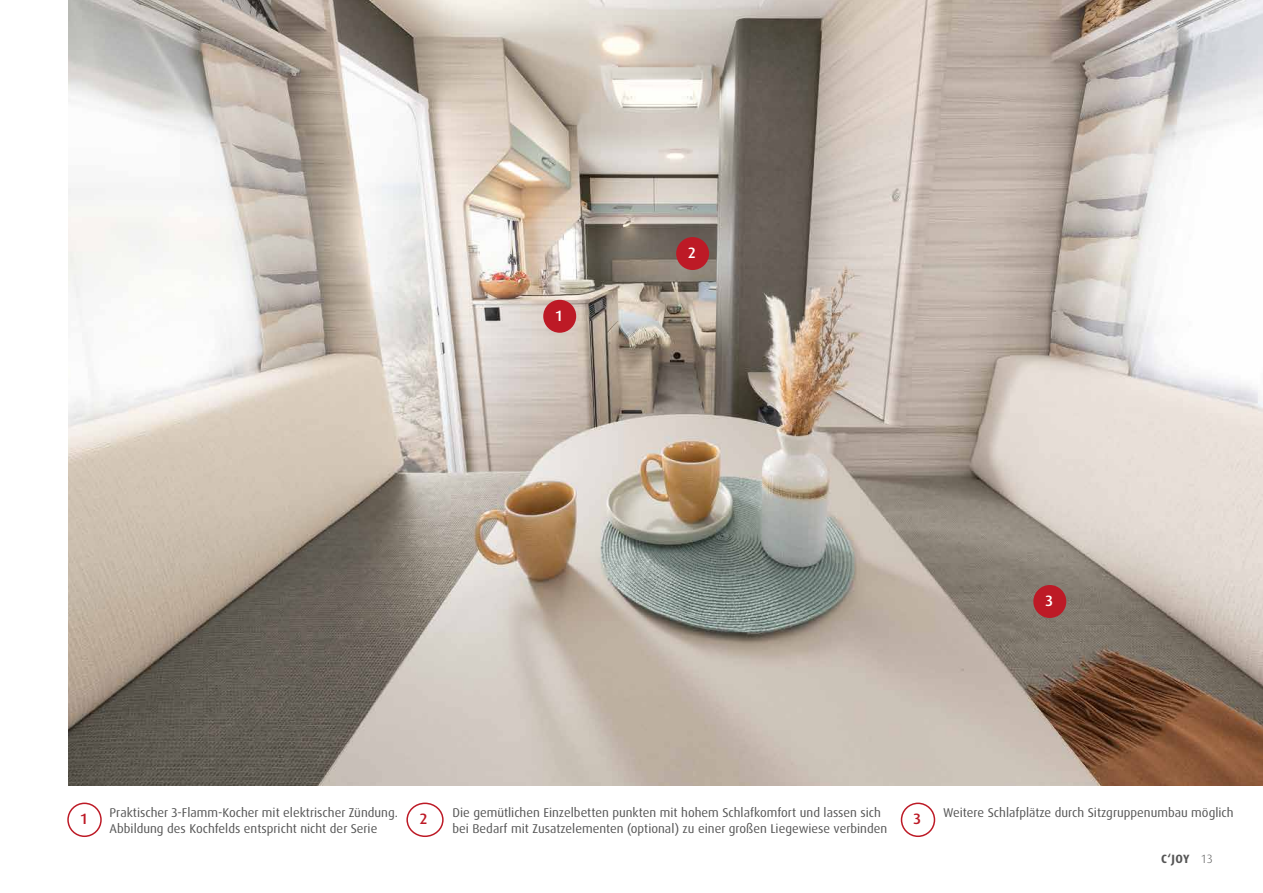
<style>
.page{position:relative;width:1263px;height:893px;background:#fff}
.page>*{position:absolute;margin:0;border:0;box-sizing:border-box;transform-origin:0 0}
.t1{font:500 15px "Dax Pro";color:#fff}
.t2{font:500 15px "Dax Pro";color:#bd1a26}
.t3{font:12.75px/16.5px "Dax Pro";color:#565656}
.t4{font:700 12px "Dax Pro";color:#565656}
.t5{font:300 12px "Dax OT";color:#565656}
</style>
<div class="page">
<img style="left:68px;top:0;width:1195px;height:786px">
<div style="left:543px;top:300px;width:33px;height:33px;background:#bd1a26;border-radius:50%"></div>
<div style="left:676px;top:237px;width:33px;height:33px;background:#bd1a26;border-radius:50%"></div>
<div style="left:1033px;top:585px;width:33px;height:33px;background:#bd1a26;border-radius:50%"></div>
<div style="left:67px;top:803px;width:35px;height:34px;border:2px solid #bd1a26;border-radius:50%"></div>
<div style="left:406px;top:803px;width:38px;height:34px;border:2px solid #bd1a26;border-radius:50%"></div>
<div style="left:901px;top:803px;width:34px;height:34px;border:2px solid #bd1a26;border-radius:50%"></div>
<p class="t1" style="left:556px;top:306px;width:8px">1</p>
<p class="t1" style="left:688px;top:243px;width:9px">2</p>
<p class="t1" style="left:1045px;top:591px;width:9px">3</p>
<p class="t3" style="left:110px;top:804px;width:290px">Praktischer 3-Flamm-Kocher mit elektrischer Zündung.<br>Abbildung des Kochfelds entspricht nicht der Serie</p>
<p class="t3" style="left:452px;top:804px;width:436px">Die gemütlichen Einzelbetten punkten mit hohem Schlafkomfort und lassen sich bei Bedarf mit Zusatzelementen (optional) zu einer großen Liegewiese verbinden</p>
<p class="t2" style="left:81px;top:809px;width:8px">1</p>
<p class="t2" style="left:420px;top:809px;width:9px">2</p>
<p class="t2" style="left:913px;top:809px;width:9px">3</p>
<p class="t3" style="left:943px;top:804px;width:292px">Weitere Schlafplätze durch Sitzgruppenumbau möglich</p>
<p class="t4" style="left:1161px;top:851px;width:30px">C‘JOY</p>
<p class="t5" style="left:1201px;top:851px;width:13px">13</p>
</div>
